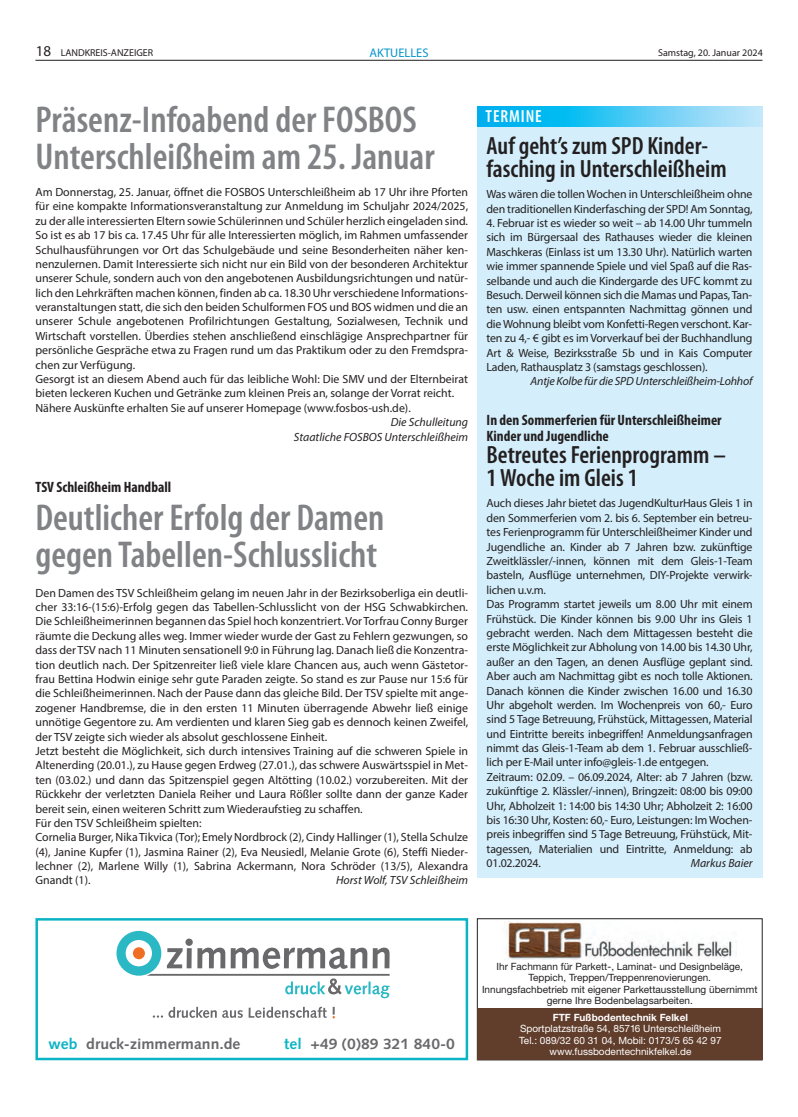
<style>
.page{position:relative;width:798px;height:1117px;background:#fff}
.page>*{position:absolute;margin:0;border:0;box-sizing:border-box;transform-origin:0 0}
.t1{font:600 condensed 37.5px/37.5px "Myriad Pro";color:#808285}
.t2{font:600 condensed 25px/22.5px "Myriad Pro";color:#231f20}
.t3{font:600 condensed 17.5px "Myriad Pro";letter-spacing:.05em;color:#fff}
.t4{font:700 condensed 15px/16.2px "Myriad Pro";color:#231f20}
.t5{font:700 15px "Syntax";color:#69696c;scale:1.05 1}
.t6{font:12.5px "Myriad Pro";color:#0694cd}
.t7{font:11.88px/14.4px "Myriad Pro";color:#231f20;text-align:justify}
.t8{font:italic 11.88px "Myriad Pro";color:#231f20}
.t9{font:10px/11.2px "Helvetica Neue";color:#231f20;text-align:center}
.t10{font:10px "Helvetica Neue";color:#fff}
.t11{font:10px "Myriad Pro";color:#231f20}
.t12{font:700 10px "Helvetica Neue";color:#fff}
.s1{font-size:15px}
.s2{color:#0bb4c5}
</style>
<div class="page">
<div style="left:477px;top:106px;width:285px;height:771px;background:#d4effb"></div>
<svg style="left:477px;top:106px;width:285px;height:21px"></svg>
<div style="left:35px;top:917px;width:433px;height:142px;border:2px solid #0bb4c5"></div>
<svg style="left:116px;top:930px;width:273px;height:68px"></svg>
<svg style="left:153px;top:1006px;width:182px;height:12px"></svg>
<hr style="left:35px;top:60px;width:727px;height:1px;background:#231f20">
<div style="left:477px;top:918px;width:285px;height:141px;border:1px solid #231f20"></div>
<div style="left:477px;top:1008px;width:285px;height:51px;background:#613d2b"></div>
<img style="left:502px;top:921px;width:231px;height:38px">
<p class="t11" style="left:36px;top:49px;width:119px"><span class="s1">18</span> LANDKREIS-ANZEIGER</p>
<p class="t6" style="left:369px;top:48px;width:61px">AKTUELLES</p>
<p class="t11" style="left:657px;top:49px;width:106px">Samstag, 20. Januar 2024</p>
<p class="t1" style="left:35px;top:104px;width:400px">Präsenz-Infoabend der FOSBOS<br>Unterschleißheim am 25. Januar</p>
<p class="t7" style="left:35px;top:186px;width:434px">Am Donnerstag, 25. Januar, öffnet die FOSBOS Unterschleißheim ab 17 Uhr ihre Pforten für eine kompakte Informationsveranstaltung zur Anmeldung im Schuljahr 2024/2025, zu der alle interessierten Eltern sowie Schülerinnen und Schüler herzlich eingeladen sind.</p>
<p class="t7" style="left:35px;top:229px;width:434px">So ist es ab 17 bis ca. 17.45 Uhr für alle Interessierten möglich, im Rahmen umfassender Schulhausführungen vor Ort das Schulgebäude und seine Besonderheiten näher ken&shy;nenzulernen. Damit Interessierte sich nicht nur ein Bild von der besonderen Architektur unserer Schule, sondern auch von den angebotenen Ausbildungsrichtungen und natür&shy;lich den Lehrkräften machen können, finden ab ca. 18.30 Uhr verschiedene Informations&shy;veranstaltungen statt, die sich den beiden Schulformen FOS und BOS widmen und die an unserer Schule angebotenen Profilrichtungen Gestaltung, Sozialwesen, Technik und Wirtschaft vorstellen. Überdies stehen anschließend einschlägige Ansprechpartner für persönliche Gespräche etwa zu Fragen rund um das Praktikum oder zu den Fremdspra&shy;chen zur Verfügung.</p>
<p class="t7" style="left:35px;top:373px;width:434px">Gesorgt ist an diesem Abend auch für das leibliche Wohl: Die SMV und der Elternbeirat bieten leckeren Kuchen und Getränke zum kleinen Preis an, solange der Vorrat reicht.</p>
<p class="t7" style="left:35px;top:401px;width:376px">Nähere Auskünfte erhalten Sie auf unserer Homepage (www.fosbos-ush.de).</p>
<p class="t8" style="left:390px;top:417px;width:79px">Die Schulleitung</p>
<p class="t8" style="left:294px;top:432px;width:176px">Staatliche FOSBOS Unterschleißheim</p>
<p class="t4" style="left:35px;top:480px;width:137px">TSV Schleißheim Handball</p>
<p class="t1" style="left:35px;top:502px;width:350px">Deutlicher Erfolg der Damen gegen Tabellen-Schlusslicht</p>
<p class="t7" style="left:35px;top:586px;width:434px">Den Damen des TSV Schleißheim gelang im neuen Jahr in der Bezirksoberliga ein deutli&shy;cher 33:16-(15:6)-Erfolg gegen das Tabellen-Schlusslicht von der HSG Schwabkirchen.<br>Die Schleißheimerinnen begannen das Spiel hoch konzentriert. Vor Torfrau Conny Burger räumte die Deckung alles weg. Immer wieder wurde der Gast zu Fehlern gezwungen, so dass der TSV nach 11 Minuten sensationell 9:0 in Führung lag. Danach ließ die Konzentra&shy;tion deutlich nach. Der Spitzenreiter ließ viele klare Chancen aus, auch wenn Gästetor&shy;frau Bettina Hodwin einige sehr gute Paraden zeigte. So stand es zur Pause nur 15:6 für die Schleißheimerinnen. Nach der Pause dann das gleiche Bild. Der TSV spielte mit ange&shy;zogener Handbremse, die in den ersten 11 Minuten überragende Abwehr ließ einige unnötige Gegentore zu. Am verdienten und klaren Sieg gab es dennoch keinen Zweifel, der TSV zeigte sich wieder als absolut geschlossene Einheit.</p>
<p class="t7" style="left:35px;top:744px;width:434px">Jetzt besteht die Möglichkeit, sich durch intensives Training auf die schweren Spiele in Altenerding (20.01.), zu Hause gegen Erdweg (27.01.), das schwere Auswärtsspiel in Met&shy;ten (03.02.) und dann das Spitzenspiel gegen Altötting (10.02.) vorzubereiten. Mit der Rückkehr der verletzten Daniela Reiher und Laura Rößler sollte dann der ganze Kader bereit sein, einen weiteren Schritt zum Wiederaufstieg zu schaffen.</p>
<p class="t7" style="left:35px;top:816px;width:167px">Für den TSV Schleißheim spielten:</p>
<p class="t7" style="left:35px;top:831px;width:434px">Cornelia Burger, Nika Tikvica (Tor); Emely Nordbrock (2), Cindy Hallinger (1), Stella Schulze (4), Janine Kupfer (1), Jasmina Rainer (2), Eva Neusiedl, Melanie Grote (6), Steffi Nieder&shy;lechner (2), Marlene Willy (1), Sabrina Ackermann, Nora Schröder (13/5), Alexandra Gnandt (1).</p>
<p class="t8" style="left:336px;top:875px;width:133px">Horst Wolf, TSV Schleißheim</p>
<p class="t3" style="left:485px;top:110px;width:58px">TERMINE</p>
<p class="t2" style="left:486px;top:137px;width:242px">Auf geht’s zum SPD Kinder&shy;fasching in Unterschleißheim</p>
<p class="t7" style="left:486px;top:188px;width:267px">Was wären die tollen Wochen in Unterschleißheim ohne den traditionellen Kinderfasching der SPD! Am Sonntag,</p>
<p class="t7" style="left:486px;top:217px;width:267px">4. Februar ist es wieder so weit – ab 14.00 Uhr tummeln sich im Bürgersaal des Rathauses wieder die kleinen Maschkeras (Einlass ist um 13.30 Uhr). Natürlich warten wie immer spannende Spiele und viel Spaß auf die Ras&shy;selbande und auch die Kindergarde des UFC kommt zu Besuch. Derweil können sich die Mamas und Papas, Tan&shy;ten usw. einen entspannten Nachmittag gönnen und die Wohnung bleibt vom Konfetti-Regen verschont. Kar&shy;ten zu 4,- € gibt es im Vorverkauf bei der Buchhandlung Art &amp; Weise, Bezirksstraße 5b und in Kais Computer Laden, Rathausplatz 3 (samstags geschlossen).</p>
<p class="t8" style="left:530px;top:377px;width:223px">Antje Kolbe für die SPD Unterschleißheim-Lohhof</p>
<p class="t4" style="left:486px;top:413px;width:236px">In den Sommerferien für Unterschleißheimer<br>Kinder und Jugendliche</p>
<p class="t2" style="left:486px;top:446px;width:241px">Betreutes Ferienprogramm –<br>1 Woche im Gleis 1</p>
<p class="t7" style="left:486px;top:497px;width:267px">Auch dieses Jahr bietet das JugendKulturHaus Gleis 1 in den Sommerferien vom 2. bis 6. September ein betreu&shy;tes Ferienprogramm für Unterschleißheimer Kinder und Jugendliche an. Kinder ab 7 Jahren bzw. zukünftige Zweitklässler/-innen, können mit dem Gleis-1-Team basteln, Ausflüge unternehmen, DIY-Projekte verwirk&shy;lichen u.v.m.</p>
<p class="t7" style="left:486px;top:598px;width:267px">Das Programm startet jeweils um 8.00 Uhr mit einem Frühstück. Die Kinder können bis 9.00 Uhr ins Gleis 1 gebracht werden. Nach dem Mittagessen besteht die erste Möglichkeit zur Abholung von 14.00 bis 14.30 Uhr, außer an den Tagen, an denen Ausflüge geplant sind.<br>Aber auch am Nachmittag gibt es noch tolle Aktionen.<br>Danach können die Kinder zwischen 16.00 und 16.30<br>Uhr abgeholt werden. Im Wochenpreis von 60,- Euro sind 5 Tage Betreuung, Frühstück, Mittagessen, Material und Eintritte bereits inbegriffen! Anmeldungsanfragen nimmt das Gleis-1-Team ab dem 1. Februar ausschließ&shy;lich per E-Mail unter info@gleis-1.de entgegen.</p>
<p class="t7" style="left:486px;top:770px;width:267px">Zeitraum: 02.09. – 06.09.2024, Alter: ab 7 Jahren (bzw. zukünftige 2. Klässler/-innen), Bringzeit: 08:00 bis 09:00<br>Uhr, Abholzeit 1: 14:00 bis 14:30 Uhr; Abholzeit 2: 16:00 bis 16:30 Uhr, Kosten: 60,- Euro, Leistungen: Im Wochen&shy;preis inbegriffen sind 5 Tage Betreuung, Frühstück, Mit&shy;tagessen, Materialien und Eintritte, Anmeldung: ab 01.02.2024.</p>
<p class="t8" style="left:690px;top:858px;width:63px">Markus Baier</p>
<p class="t5" style="left:49px;top:1037px;width:184px"><span class="s2">web</span> druck-zimmermann.de</p>
<p class="t5" style="left:284px;top:1037px;width:164px"><span class="s2">tel</span> +49 (0)89 321 840-0</p>
<p class="t9" style="left:482px;top:961px;width:277px">Ihr Fachmann für Parkett-, Laminat- und Designbeläge, Teppich, Treppen/Treppenrenovierungen.<br>Innungsfachbetrieb mit eigener Parkettausstellung übernimmt gerne Ihre Bodenbelagsarbeiten.</p>
<p class="t12" style="left:552px;top:1013px;width:136px">FTF Fußbodentechnik Felkel</p>
<p class="t10" style="left:520px;top:1024px;width:202px">Sportplatzstraße 54, 85716 Unterschleißheim</p>
<p class="t10" style="left:519px;top:1036px;width:204px">Tel.: 089/32 60 31 04, Mobil: 0173/5 65 42 97</p>
<p class="t10" style="left:549px;top:1047px;width:143px">www.fussbodentechnikfelkel.de</p>
</div>
